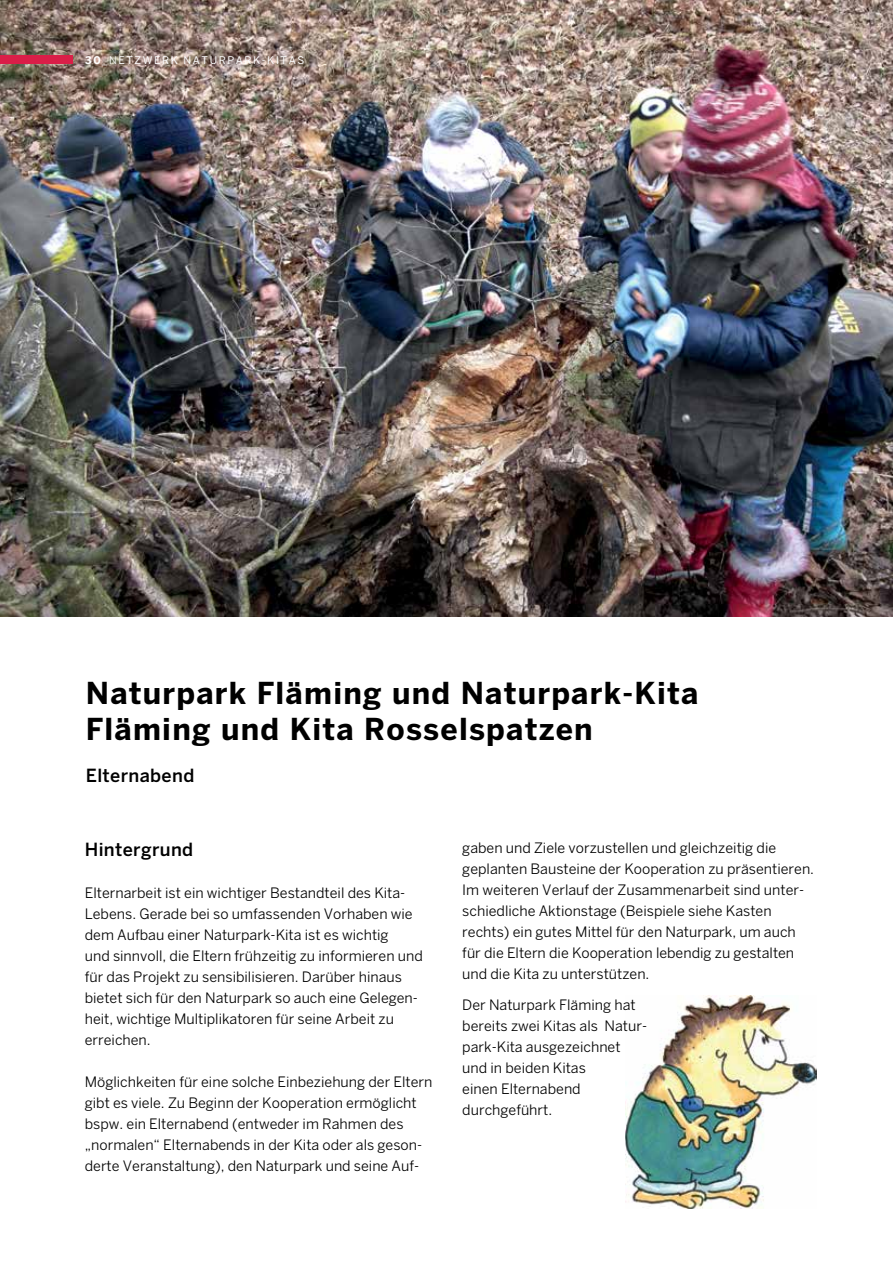
<style>
.page{position:relative;width:893px;height:1263px;background:#fff}
.page>*{position:absolute;margin:0;border:0;box-sizing:border-box;transform-origin:0 0}
.t1{font:700 30px/36px "Benton Sans";letter-spacing:.04em;color:#000}
.t2{font:500 18px "Benton Sans";letter-spacing:.02em;color:#000}
.t3{font:14.25px/21px "Benton Sans";color:#000}
.t4{font:10.5px "Benton Sans";letter-spacing:.215em;color:#fff}
.s1{font-weight:700}
.s2{font-style:inherit}
</style>
<div class="page">
<img style="left:626px;top:996px;width:190px;height:212px">
<img style="left:0;top:0;width:893px;height:617px">
<div style="left:0;top:55px;width:72px;height:9px;background:#da1e48"></div>
<p class="t4" style="left:85px;top:54px;width:68px"><span class="s1">30</span><span class="s2">_N</span>ETZWERK</p>
<p class="t4" style="left:183px;top:54px;width:36px">NATURPARK</p>
<p class="t4" style="left:262px;top:54px;width:44px">-KITAS</p>
<h1 class="t1" style="left:86px;top:675px;width:614px">Naturpark Fläming und Naturpark-Kita<br>Fläming und Kita Rosselspatzen</h1>
<p class="t2" style="left:86px;top:765px;width:110px">Elternabend</p>
<p class="t2" style="left:85px;top:838px;width:110px">Hintergrund</p>
<p class="t3" style="left:85px;top:882px;width:340px">Elternarbeit ist ein wichtiger Bestandteil des Kita-Lebens. Gerade bei so umfassenden Vorhaben wie dem Aufbau einer Naturpark-Kita ist es wichtig<br>und sinnvoll, die Eltern frühzeitig zu informieren und für das Projekt zu sensibilisieren. Darüber hinaus bietet sich für den Naturpark so auch eine Gelegen&shy;heit, wichtige Multiplikatoren für seine Arbeit zu erreichen.</p>
<p class="t3" style="left:85px;top:1071px;width:349px">Möglichkeiten für eine solche Einbeziehung der Eltern gibt es viele. Zu Beginn der Kooperation ermöglicht bspw. ein Elternabend (entweder im Rahmen des „normalen“ Elternabends in der Kita oder als geson&shy;derte Veranstaltung), den Naturpark und seine Auf-</p>
<p class="t3" style="left:462px;top:837px;width:353px">gaben und Ziele vorzustellen und gleichzeitig die geplanten Bausteine der Kooperation zu präsentieren.<br>I m weiteren Verlauf der Zusammenarbeit sind unter&shy;schiedliche Aktionstage (Beispiele siehe Kasten rechts) ein gutes Mittel für den Naturpark, um auch für die Eltern die Kooperation lebendig zu gestalten und die Kita zu unterstützen.</p>
<p class="t3" style="left:462px;top:994px;width:186px">Der Naturpark Fläming hat bereits zwei Kitas als Natur&shy;park-Kita ausgezeichnet und in beiden Kitas<br>einen Elternabend durchgeführt.</p>
</div>
